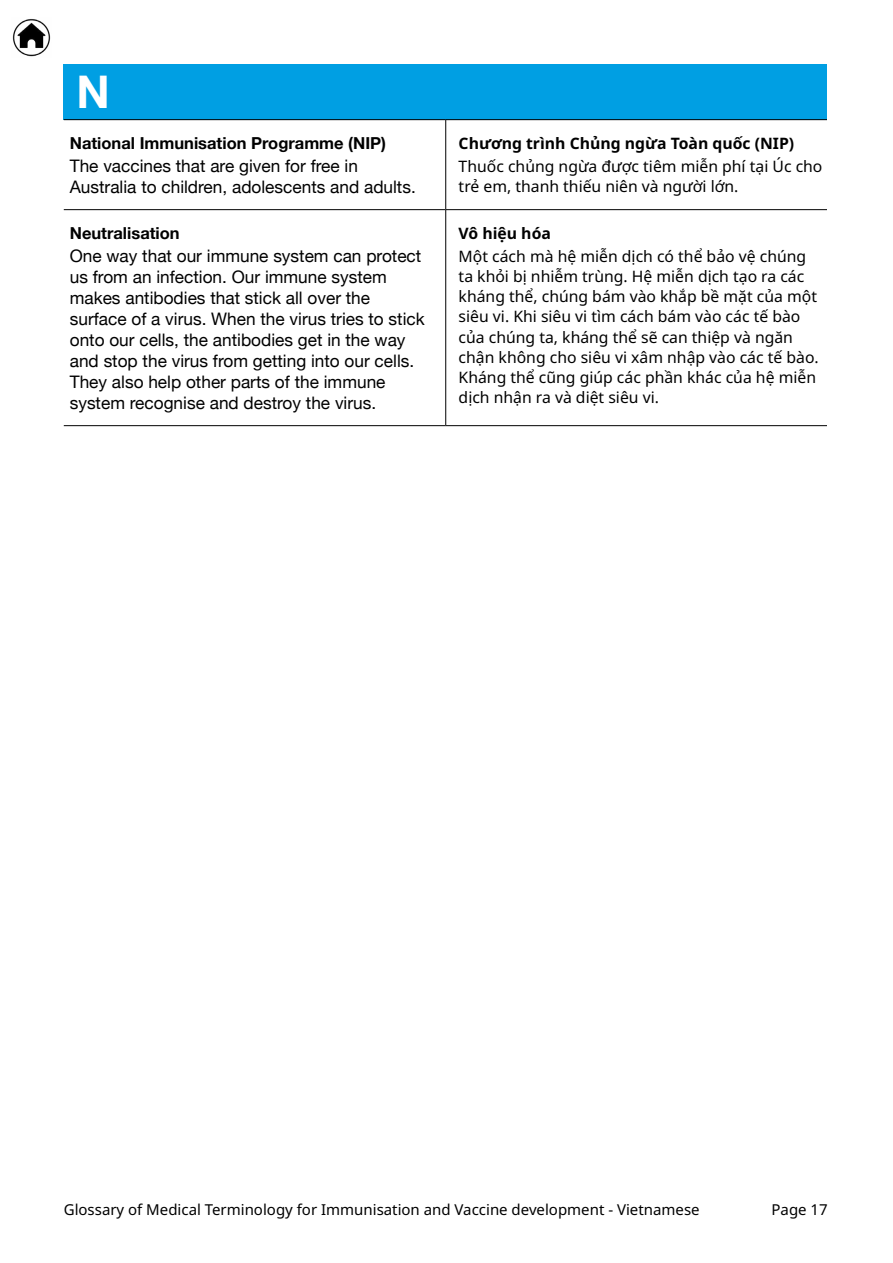
<style>
.page{position:relative;width:893px;height:1263px;background:#fff}
.page>*{position:absolute;margin:0;border:0;box-sizing:border-box;transform-origin:0 0}
.t1{font:700 45px "Helvetica Neue";color:#fff}
.Eng_Text{font:17.25px/21px "Helvetica Neue";color:#000}
.Eng_Sub{font:700 16.5px "Helvetica Neue";color:#000}
.Lang_Text{font:15.75px/20.2px "Noto Sans";color:#000}
.Lang_Sub{font:700 15.75px "Noto Sans";color:#000}
.t2{font:15px "Noto Sans";color:#000}
</style>
<div class="page">
<img style="left:12px;top:19px;width:39px;height:38px">
<div style="left:64px;top:64px;width:763px;height:56px;background:#009fe3"></div>
<hr style="left:64px;top:119px;width:382px;height:1px;background:#000">
<hr style="left:446px;top:119px;width:381px;height:1px;background:#000">
<hr style="left:64px;top:209px;width:382px;height:1px;background:#000">
<hr style="left:446px;top:209px;width:381px;height:1px;background:#000">
<hr style="left:64px;top:425px;width:382px;height:1px;background:#000">
<hr style="left:446px;top:425px;width:381px;height:1px;background:#000">
<hr style="left:445px;top:120px;width:1px;height:89px;background:#000">
<hr style="left:445px;top:210px;width:1px;height:215px;background:#000">
<p class="t1" style="left:77px;top:56px;width:35px">N</p>
<p class="Eng_Sub" style="left:70px;top:130px;width:318px">National Immunisation Programme (NIP(</p>
<p class="Eng_Text" style="left:70px;top:156px;width:348px">The vaccines that are given for free in<br>Australia to children, adolescents and adults.</p>
<p class="Eng_Sub" style="left:70px;top:220px;width:111px">Neutralisation</p>
<p class="Eng_Text" style="left:70px;top:246px;width:356px">One way that our immune system can protect us from an infection. Our immune system makes antibodies that stick all over the surface of a virus. When the virus tries to stick onto our cells, the antibodies get in the way and stop the virus from getting into our cells.<br>They also help other parts of the immune system recognise and destroy the virus.</p>
<p class="Lang_Sub" style="left:459px;top:132px;width:337px">Chương trình Chủng ngừa Toàn quốc (NIP(</p>
<p class="Lang_Text" style="left:459px;top:156px;width:365px">Thuốc chủng ngừa được tiêm miễn phí tại Úc cho trẻ em, thanh thiếu niên và người lớn.</p>
<p class="Lang_Sub" style="left:459px;top:222px;width:94px">Vô hiệu hóa</p>
<p class="Lang_Text" style="left:459px;top:246px;width:362px">Một cách mà hệ miễn dịch có thể bảo vệ chúng ta khỏi bị nhiễm trùng. Hệ miễn dịch tạo ra các kháng thể, chúng bám vào khắp bề mặt của một siêu vi. Khi siêu vi tìm cách bám vào các tế bào của chúng ta, kháng thể sẽ can thiệp và ngăn chận không cho siêu vi xâm nhập vào các tế bào.<br>Kháng thể cũng giúp các phần khác của hệ miễn dịch nhận ra và diệt siêu vi.</p>
<p class="t2" style="left:64px;top:1199px;width:637px">Glossary of Medical Terminology for Immunisation and Vaccine development - Vietnamese</p>
<p class="t2" style="left:771px;top:1199px;width:58px">Page 17</p>
</div>
